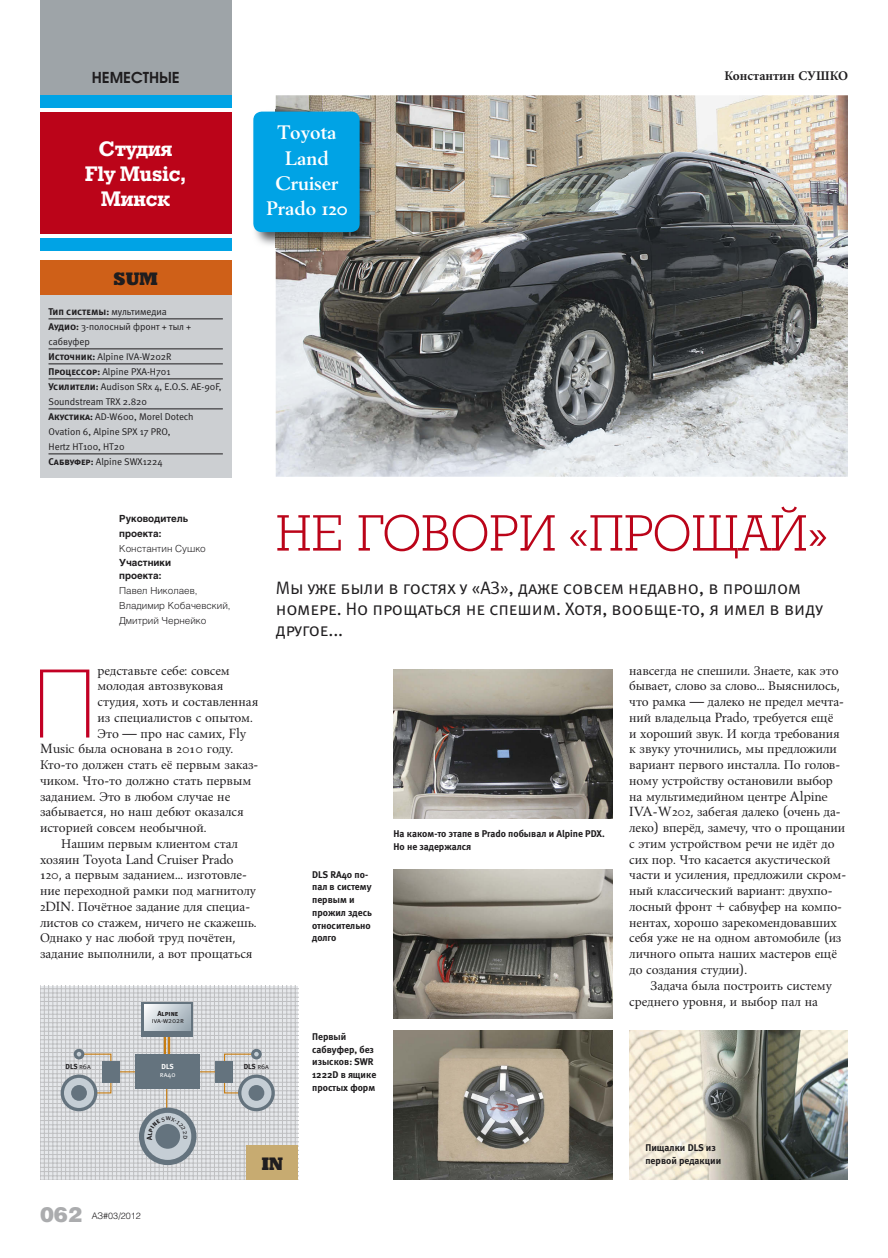
<style>
.page{position:relative;width:888px;height:1258px;background:#fff}
.page>*{position:absolute;margin:0;border:0;box-sizing:border-box;transform-origin:0 0}
.t1{font:100 93.45px "Helios Thinz";color:#c20024}
.t2{font:51px "Geo Slb 712 C Lt BT";color:#bb0419}
.t3{font:700 21px/25.2px "Berling Antiqua";color:#fff;text-align:center}
.t4{font:700 21px/25.2px "Geo Slb 712 C Md BT";color:#fff;text-align:center}
.t5{font:900 21px "Helios Blackz";color:#abacae}
.t6{font:18px/21px "Meta Normal Caps C";color:#1f1d1f}
.t7{font:18px "Geo Slb 712 CX Bd BT";color:#1f1d1f}
.t8{font:700 15px "Avangard TM";color:#1f1d1f}
.t9{font:14.25px "Berling Antiqua";letter-spacing:-.005em;color:#1f1d1f}
.t10{font:700 14.25px "Berling Antiqua";color:#1f1d1f}
.t11{font:9.75px/15px "Meta Normal C";color:#1f1d1f}
.t12{font:9.75px/12.8px "Meta Bold C";color:#1f1d1f}
.t13{font:700 9.75px/15px "Heliosz";color:#1f1d1f}
.t14{font:300 9.75px/15px "Helios Lightz";color:#1f1d1f}
.t15{font:300 9px "Helios Lightz";color:#1f1d1f}
.t16{font:7.35px/7.4px "Meta Normal Caps C";color:#1f1d1f;text-align:center}
.t17{font:7.35px "Meta Bold Caps C";letter-spacing:-.005em;color:#1f1d1f}
.t18{font:7.35px/7.4px "Meta Normal Caps C";color:#fff}
.s1{font-family:"Meta Bold Caps C"}
.s2{font-family:"Helios Lightz";font-weight:300}
.s3{font-family:"Meta Normal Caps C"}
</style>
<div class="page">
<img style="left:276px;top:95px;width:572px;height:382px">
<div style="left:40px;top:0;width:191px;height:105px;background:#9ea4a8"></div>
<div style="left:40px;top:95px;width:191px;height:13px;background:#00a3e5"></div>
<div style="left:40px;top:112px;width:191px;height:122px;background:#bb0419"></div>
<div style="left:40px;top:238px;width:191px;height:12px;background:#00a3e5"></div>
<div style="left:40px;top:261px;width:191px;height:34px;background:#cf6018"></div>
<div style="left:40px;top:295px;width:191px;height:182px;background:#cccfd2"></div>
<hr style="left:49px;top:319px;width:174px;height:1px;background:#1f1d1f">
<hr style="left:49px;top:349px;width:174px;height:1px;background:#1f1d1f">
<hr style="left:49px;top:364px;width:174px;height:1px;background:#1f1d1f">
<hr style="left:49px;top:379px;width:174px;height:1px;background:#1f1d1f">
<hr style="left:49px;top:409px;width:174px;height:1px;background:#1f1d1f">
<hr style="left:49px;top:454px;width:174px;height:1px;background:#1f1d1f">
<img style="left:253px;top:110px;width:122px;height:137px">
<div style="left:253px;top:112px;width:107px;height:120px;background:#00a3e5;border-radius:9px"></div>
<img style="left:394px;top:669px;width:218px;height:149px">
<img style="left:394px;top:869px;width:218px;height:149px">
<img style="left:629px;top:1031px;width:219px;height:149px">
<img style="left:394px;top:1031px;width:218px;height:149px">
<svg style="left:40px;top:986px;width:258px;height:194px;background:#d4d5d8"></svg>
<svg style="left:74px;top:1049px;width:10px;height:10px"></svg>
<div style="left:61px;top:1074px;width:36px;height:37px;background:#64737e;border-radius:50%"></div>
<div style="left:64px;top:1078px;width:30px;height:30px;background:#c5ced5;border-radius:50%"></div>
<div style="left:71px;top:1085px;width:16px;height:16px;background:#64737e;border-radius:50%"></div>
<svg style="left:141px;top:1002px;width:52px;height:24px"></svg>
<div style="left:144px;top:1005px;width:47px;height:26px;background:linear-gradient(to right,#eef1f4,#a4b1bb)"></div>
<div style="left:247px;top:1146px;width:51px;height:34px;background:#c7ab71"></div>
<svg style="left:77px;top:1026px;width:218px;height:144px;background:#bec0c1"></svg>
<p class="t8" style="left:92px;top:69px;width:89px">НЕМЕСТНЫЕ</p>
<p class="t4" style="left:85px;top:136px;width:102px">Студия<br>Fly Music,<br>Минск</p>
<p class="t3" style="left:266px;top:120px;width:83px">Toyota<br>Land<br>Cruiser<br>Prado 120</p>
<p class="t10" style="left:724px;top:67px;width:125px">Константин СУШКО</p>
<p class="t7" style="left:114px;top:268px;width:46px">SUM</p>
<p class="t11" style="left:49px;top:304px;width:175px"><span class="s1">Тип системы:</span> мультимедиа<br><span class="s1">Аудио:</span> 3-полосный фронт + тыл + сабвуфер<br><span class="s1">Источник:</span> Alpine IVA-W202R<br><span class="s1">Процессор:</span> Alpine PXA-H701<br><span class="s1">Усилители:</span> Audison SRx 4, E.O.S. AE-90F,<br>Soundstream TRX 2.820<br><span class="s1">Акустика:</span> AD-W600, Morel Dotech<br>Ovation 6, Alpine SPX 17 PRO,<br>Hertz HT100, HT20<br><span class="s1">Сабвуфер:</span> Alpine SWX1224</p>
<p class="t13" style="left:119px;top:511px;width:88px">Руководитель проекта:<br><span class="s2">Константин Сушко</span></p>
<p class="t13" style="left:119px;top:555px;width:53px;line-height:13.5px">Участники проекта:</p>
<p class="t14" style="left:119px;top:583px;width:113px">Павел Николаев,<br>Владимир Кобачевский,<br>Дмитрий Чернейко</p>
<p class="t1" style="left:32px;top:651px;width:66px">П</p>
<p class="t9" style="left:97px;top:661px;width:134px">редставьте себе: совсем</p>
<p class="t9" style="left:97px;top:677px;width:127px">молодая автозвуковая</p>
<p class="t9" style="left:97px;top:693px;width:162px">студия, хоть и составленная</p>
<p class="t9" style="left:97px;top:709px;width:157px">из специалистов с опытом.</p>
<p class="t9" style="left:97px;top:724px;width:150px">Это — про нас самих, Fly</p>
<p class="t9" style="left:40px;top:740px;width:195px">Music была основана в 2010 году.</p>
<p class="t9" style="left:40px;top:756px;width:220px">Кто-то должен стать её первым заказ-</p>
<p class="t9" style="left:40px;top:772px;width:213px">чиком. Что-то должно стать первым</p>
<p class="t9" style="left:40px;top:787px;width:192px">заданием. Это в любом случае не</p>
<p class="t9" style="left:40px;top:803px;width:205px">забывается, но наш дебют оказался</p>
<p class="t9" style="left:40px;top:819px;width:168px">историей совсем необычной.</p>
<p class="t9" style="left:61px;top:835px;width:178px">Нашим первым клиентом стал</p>
<p class="t9" style="left:40px;top:851px;width:195px">хозяин Toyota Land Cruiser Prado</p>
<p class="t9" style="left:40px;top:866px;width:208px">120, а первым заданием... изготовле-</p>
<p class="t9" style="left:40px;top:882px;width:217px">ние переходной рамки под магнитолу</p>
<p class="t9" style="left:40px;top:898px;width:212px">2DIN. Почётное задание для специа-</p>
<p class="t9" style="left:40px;top:914px;width:218px">листов со стажем, ничего не скажешь.</p>
<p class="t9" style="left:40px;top:929px;width:197px">Однако у нас любой труд почётен,</p>
<p class="t9" style="left:40px;top:945px;width:214px">задание выполнили, а вот прощаться</p>
<p class="t16" style="left:152px;top:1010px;width:34px"><span class="s1">Alpine </span>iva-w202r</p>
<p class="t2" style="left:276px;top:503px;width:554px">НЕ ГОВОРИ «ПРОЩАЙ»</p>
<p class="t6" style="left:276px;top:577px;width:548px">Мы уже были в гостях у «АЗ», даже совсем недавно, в прошлом номере. Но прощаться не спешим. Хотя, вообще-то, я имел в виду другое...</p>
<p class="t12" style="left:312px;top:868px;width:61px">DLS RA40 по&shy;пал в систему первым и прожил здесь относительно долго</p>
<p class="t12" style="left:394px;top:827px;width:213px">На каком-то этапе в Prado побывал и Alpine PDX.<br>Но не задержался</p>
<p class="t9" style="left:629px;top:661px;width:211px">навсегда не спешили. Знаете, как это</p>
<p class="t9" style="left:629px;top:677px;width:212px">бывает, слово за слово... Выяснилось,</p>
<p class="t9" style="left:629px;top:693px;width:216px">что рамка — далеко не предел мечта-</p>
<p class="t9" style="left:629px;top:709px;width:206px">ний владельца Prado, требуется ещё</p>
<p class="t9" style="left:629px;top:724px;width:212px">и хороший звук. И когда требования</p>
<p class="t9" style="left:629px;top:740px;width:209px">к звуку уточнились, мы предложили</p>
<p class="t9" style="left:629px;top:756px;width:212px">вариант первого инсталла. По голов-</p>
<p class="t9" style="left:629px;top:772px;width:205px">ному устройству остановили выбор</p>
<p class="t9" style="left:629px;top:787px;width:200px">на мультимедийном центре Alpine</p>
<p class="t9" style="left:629px;top:803px;width:213px">IVA-W202, забегая далеко (очень да-</p>
<p class="t9" style="left:629px;top:819px;width:218px">леко) вперёд, замечу, что о прощании</p>
<p class="t9" style="left:629px;top:835px;width:207px">с этим устройством речи не идёт до</p>
<p class="t9" style="left:629px;top:851px;width:203px">сих пор. Что касается акустической</p>
<p class="t9" style="left:629px;top:866px;width:218px">части и усиления, предложили скром-</p>
<p class="t9" style="left:629px;top:882px;width:205px">ный классический вариант: двухпо-</p>
<p class="t9" style="left:629px;top:898px;width:214px">лосный фронт + сабвуфер на компо-</p>
<p class="t9" style="left:629px;top:914px;width:209px">нентах, хорошо зарекомендовавших</p>
<p class="t9" style="left:629px;top:929px;width:214px">себя уже не на одном автомобиле (из</p>
<p class="t9" style="left:629px;top:945px;width:209px">личного опыта наших мастеров ещё</p>
<p class="t9" style="left:629px;top:961px;width:119px">до создания студии).</p>
<p class="t9" style="left:650px;top:977px;width:183px">Задача была построить систему</p>
<p class="t9" style="left:629px;top:992px;width:190px">среднего уровня, и выбор пал на</p>
<p class="t17" style="left:66px;top:1062px;width:27px">DLS <span class="s3">r6a</span></p>
<p class="t17" style="left:244px;top:1062px;width:27px">DLS <span class="s3">r6a</span></p>
<p class="t18" style="left:160px;top:1063px;width:17px"><span class="s1">DLS </span>ra40</p>
<p class="t5" style="left:40px;top:1201px;width:43px">062</p>
<p class="t15" style="left:92px;top:1210px;width:51px">АЗ#03/2012</p>
<p class="t7" style="left:262px;top:1152px;width:23px">IN</p>
<p class="t12" style="left:312px;top:1030px;width:66px">Первый сабвуфер, без изысков: SWR<br>1222D в ящике простых форм</p>
<p class="t12" style="left:645px;top:1141px;width:77px">Пищалки DLS из первой редакции</p>
</div>
